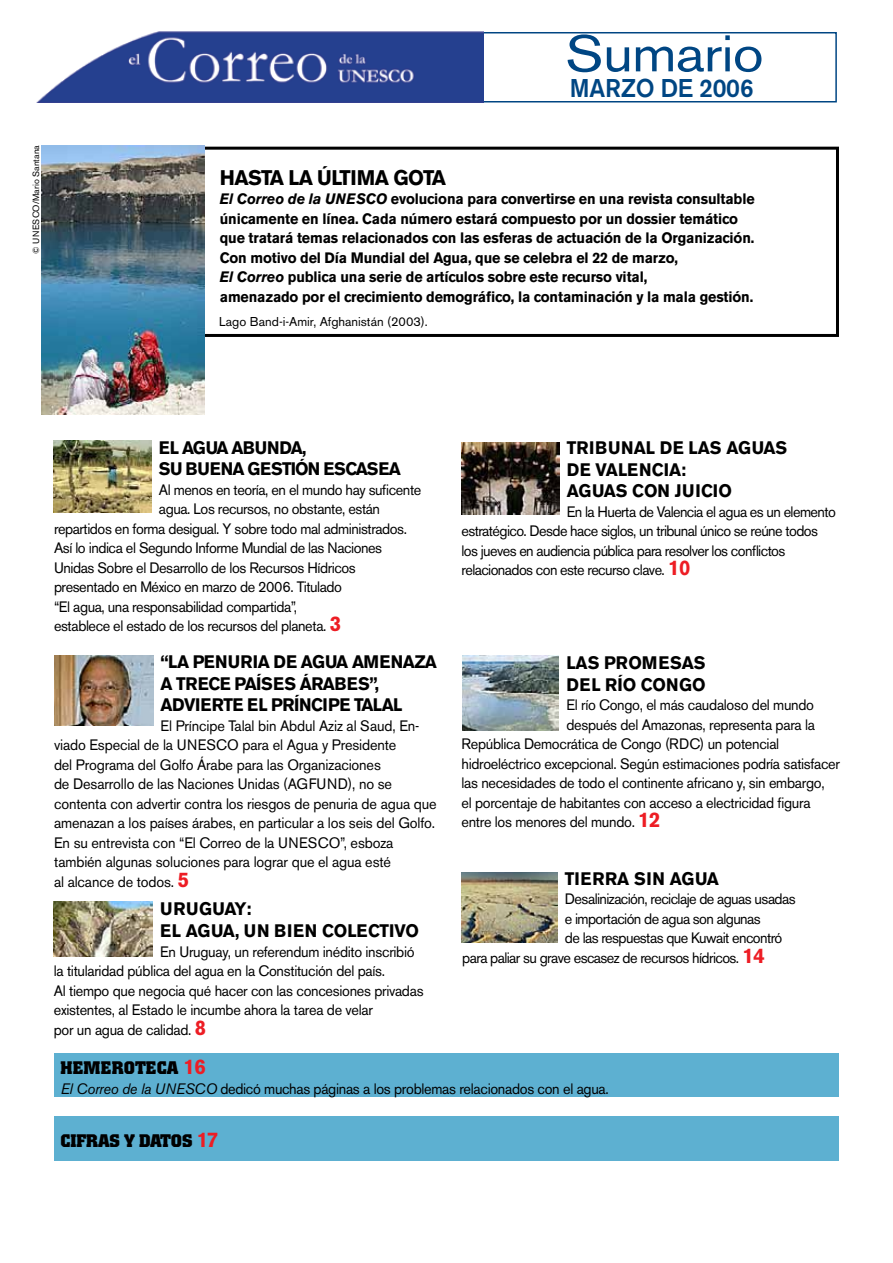
<style>
.page{position:relative;width:893px;height:1263px;background:#fff}
.page>*{position:absolute;margin:0;border:0;box-sizing:border-box;transform-origin:0 0}
.t1{font:51px "Akzidenz Grotesk BE";letter-spacing:-.01em;color:#004683;scale:1.12 1}
.t2{font:500 25.5px "Akzidenz Grotesk BE";letter-spacing:-.01em;color:#004683;scale:.96 1}
.t3{font:700 21px "Akzidenz Grotesk BE";letter-spacing:-.03em;color:#000;scale:.96 1}
.t4{font:700 18px/21.6px "Akzidenz Grotesk BE";color:#000;scale:.95 1}
.t5{font:700 18px/21.6px "Akzidenz Grotesk BE";letter-spacing:-.03em;color:#000;scale:.95 1}
.t6{font:700 18px/21.6px "Akzidenz Grotesk BE";letter-spacing:-.04em;color:#000;scale:.95 1}
.t7{font:700 18px "Colossalis";letter-spacing:-.02em;color:#000}
.t8{font:700 18px "Akzidenz Grotesk BE";letter-spacing:.04em;color:#000;scale:.95 1}
.t9{font:700 18px "Colossalis";letter-spacing:.02em;color:#000}
.t10{font:15px/19.5px "Akzidenz Grotesk BE";letter-spacing:-.02em;color:#000;scale:.96 1}
.t11{font:700 15px/19.5px "Akzidenz Grotesk BE";letter-spacing:-.01em;color:#000;scale:.95 1}
.t12{font:15px/19.5px "Akzidenz Grotesk BE";letter-spacing:-.04em;color:#000;scale:.96 1}
.t13{font:12.75px "Akzidenz Grotesk BE";color:#000}
.t14{font:9px "Akzidenz Grotesk BE";color:#000}
.s1{font-style:italic}
.s2{font-weight:700;font-size:21px;color:#ed1d24}
.s3{font-family:"Akzidenz Grotesk BE";font-size:21px;color:#ed1d24}
</style>
<div class="page">
<div style="left:461px;top:32px;width:376px;height:70px;border:2px solid #004683"></div>
<img style="left:37px;top:31px;width:446px;height:71px">
<div style="left:54px;top:147px;width:785px;height:190px;border:3px solid #000"></div>
<img style="left:41px;top:146px;width:163px;height:269px">
<img style="left:53px;top:440px;width:98px;height:73px">
<img style="left:54px;top:656px;width:99px;height:69px">
<img style="left:54px;top:902px;width:98px;height:54px">
<img style="left:461px;top:442px;width:98px;height:72px">
<img style="left:462px;top:656px;width:97px;height:74px">
<img style="left:461px;top:872px;width:96px;height:71px">
<div style="left:54px;top:1054px;width:785px;height:43px;background:#5db0d1"></div>
<div style="left:54px;top:1116px;width:785px;height:45px;background:#5db0d1"></div>
<p class="t14" style="left:31px;top:254px;width:110px;rotate:-90deg">© UNESCO/Mario Santana</p>
<h1 class="t1" style="left:565px;top:23px;width:179px">Sumario</h1>
<h2 class="t2" style="left:570px;top:72px;width:193px">MARZO DE 2006</h2>
<h3 class="t3" style="left:220px;top:165px;width:237px">Hasta la última gota</h3>
<p class="t11" style="left:220px;top:190px;width:564px"><span class="s1">El Correo de la UNESCO</span> evoluciona para convertirse en una revista consultable únicamente en línea. Cada número estará compuesto por un dossier temático que tratará temas relacionados con las esferas de actuación de la Organización.<br>Con motivo del Día Mundial del Agua, que se celebra el 22 de marzo,<br><span class="s1">El Correo</span> publica una serie de artículos sobre este recurso vital,<br>amenazado por el crecimiento demográfico, la contaminación y la mala gestión.</p>
<p class="t13" style="left:219px;top:314px;width:210px">Lago Band-i-Amir, Afghanistán (2003).</p>
<p class="t6" style="left:159px;top:437px;width:256px">El agua abunda,<br>su buena gestión escasea</p>
<p class="t10" style="left:159px;top:480px;width:275px">Al menos en teoría, en el mundo hay suficente</p>
<p class="t10" style="left:159px;top:499px;width:232px">agua. Los recursos, no obstante, están</p>
<p class="t10" style="left:54px;top:519px;width:369px">repartidos en forma desigual. Y sobre todo mal administrados.</p>
<p class="t10" style="left:54px;top:538px;width:343px">Así lo indica el Segundo Informe Mundial de las Naciones</p>
<p class="t10" style="left:54px;top:558px;width:316px">Unidas Sobre el Desarrollo de los Recursos Hídricos</p>
<p class="t10" style="left:54px;top:577px;width:301px">presentado en México en marzo de 2006. Titulado</p>
<p class="t10" style="left:54px;top:597px;width:255px">“El agua, una responsabilidad compartida”,</p>
<p class="t10" style="left:54px;top:616px;width:301px">establece el estado de los recursos del planeta. <span class="s2">3</span></p>
<p class="t5" style="left:161px;top:651px;width:292px">“La penuria de agua amenaza a trece países árabes”, advierte el Príncipe Talal</p>
<p class="t10" style="left:54px;top:716px;width:400px;text-indent:107px">El Príncipe Talal bin Abdul Aziz al Saud, En&shy;viado Especial de la UNESCO para el Agua y Presidente<br>del Programa del Golfo Árabe para las Organizaciones<br>de Desarrollo de las Naciones Unidas (AGFUND), no se contenta con advertir contra los riesgos de penuria de agua que amenazan a los países árabes, en particular a los seis del Golfo.<br>En su entrevista con “El Correo de la UNESCO”, esboza también algunas soluciones para lograr que el agua esté<br>al alcance de todos. <span class="s2">5</span></p>
<p class="t4" style="left:160px;top:898px;width:274px">Uruguay:<br>el agua, un bien colectivo</p>
<p class="t10" style="left:54px;top:941px;width:387px;text-indent:106px">En Uruguay, un referendum inédito inscribió la titularidad pública del agua en la Constitución del país.<br>Al tiempo que negocia qué hacer con las concesiones privadas existentes, al Estado le incumbe ahora la tarea de velar<br>por un agua de calidad. <span class="s2">8</span></p>
<p class="t4" style="left:567px;top:437px;width:234px">Tribunal de las Aguas de Valencia:<br>aguas con juicio</p>
<p class="t12" style="left:461px;top:502px;width:391px;text-indent:105px">En la Huerta de Valencia el agua es un elemento estratégico. Desde hace siglos, un tribunal único se reúne todos los jueves en audiencia pública para resolver los conflictos relacionados con este recurso clave. <span class="s2">10</span></p>
<p class="t4" style="left:566px;top:652px;width:148px">Las promesas del río Congo</p>
<p class="t10" style="left:566px;top:695px;width:259px">El río Congo, el más caudaloso del mundo</p>
<p class="t10" style="left:566px;top:715px;width:260px">después del Amazonas, representa para la</p>
<p class="t10" style="left:461px;top:734px;width:332px">República Democrática de Congo (RDC) un potencial</p>
<p class="t10" style="left:461px;top:754px;width:396px">hidroeléctrico excepcional. Según estimaciones podría satisfacer</p>
<p class="t10" style="left:461px;top:773px;width:380px">las necesidades de todo el continente africano y, sin embargo,</p>
<p class="t10" style="left:461px;top:793px;width:365px">el porcentaje de habitantes con acceso a electricidad figura</p>
<p class="t10" style="left:461px;top:812px;width:209px">entre los menores del mundo. <span class="s2">12</span></p>
<p class="t8" style="left:565px;top:868px;width:164px">Tierra sin agua</p>
<p class="t12" style="left:565px;top:889px;width:242px">Desalinización, reciclaje de aguas usadas</p>
<p class="t12" style="left:565px;top:909px;width:205px">e importación de agua son algunas</p>
<p class="t12" style="left:565px;top:928px;width:228px">de las respuestas que Kuwait encontró</p>
<p class="t12" style="left:462px;top:948px;width:317px">para paliar su grave escasez de recursos hídricos. <span class="s2">14</span></p>
<p class="t9" style="left:60px;top:1057px;width:147px">HEMEROTECA <span class="s3">16</span></p>
<p class="t10" style="left:61px;top:1079px;width:572px"><span class="s1">El Correo de la UNESCO</span> dedicó muchas páginas a los problemas relacionados con el agua.</p>
<p class="t7" style="left:60px;top:1130px;width:160px">CIFRAS Y DATOS <span class="s3">17</span></p>
</div>
